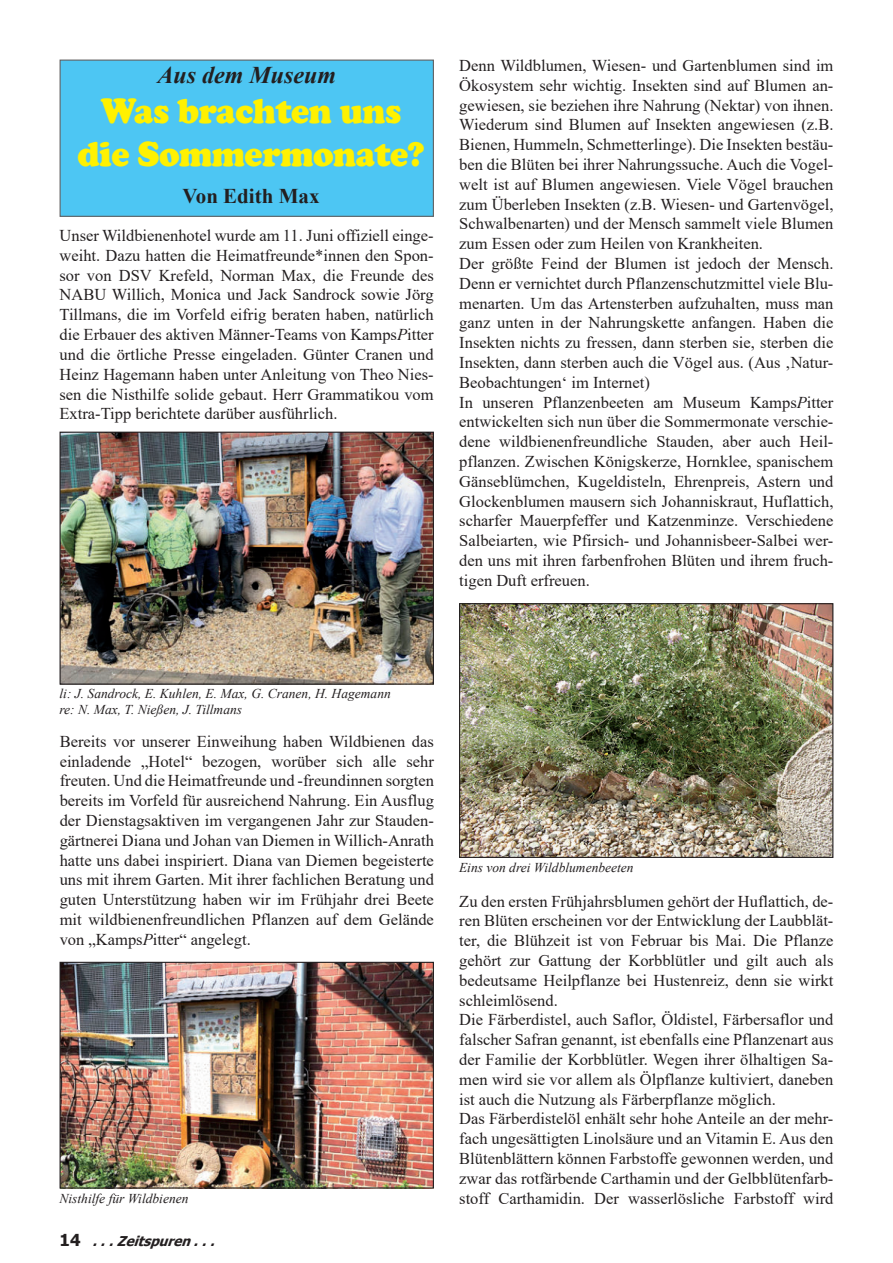
<style>
.page{position:relative;width:893px;height:1263px;background:#fff}
.page>*{position:absolute;margin:0;border:0;box-sizing:border-box;transform-origin:0 0}
.t1{font:900 36px/43.2px "Cooper";letter-spacing:-.01em;color:#fff101;text-align:center;scale:.95 1}
.t2{font:italic 700 24px "Times New Roman";color:#231f20}
.t3{font:700 21px "Times New Roman";color:#231f20}
.t4{font:16.5px/19.8px "Times New Roman";color:#231f20;text-align:justify}
.t5{font:italic 13.5px/16.2px "Times New Roman";color:#231f20}
.t6{font:italic 700 13.5px "Tahoma";color:#231f20}
.s1{font-style:italic}
.s2{font-style:normal;font-size:16.5px}
</style>
<div class="page">
<div style="left:60px;top:60px;width:373px;height:156px;background:#4dc6f3"></div>
<img style="left:62px;top:964px;width:370px;height:222px">
<div style="left:60px;top:962px;width:374px;height:226px;border:1px solid #231f20"></div>
<img style="left:62px;top:434px;width:370px;height:249px">
<div style="left:60px;top:432px;width:374px;height:253px;border:1px solid #231f20"></div>
<img style="left:461px;top:605px;width:370px;height:251px">
<div style="left:459px;top:603px;width:374px;height:255px;border:1px solid #231f20"></div>
<h2 class="t2" style="left:157px;top:61px;width:180px">Aus dem Museum</h2>
<h1 class="t1" style="left:78px;top:89px;width:367px">Was brachten uns die Sommermonate?</h1>
<p class="t3" style="left:183px;top:184px;width:138px">Von Edith Max</p>
<p class="t4" style="left:60px;top:227px;width:376px">Unser Wildbienenhotel wurde am 11. Juni offiziell einge&shy;weiht. Dazu hatten die Heimatfreunde*innen den Spon&shy;sor von DSV Krefeld, Norman Max, die Freunde des NABU Willich, Monica und Jack Sandrock sowie Jörg Tillmans, die im Vorfeld eifrig beraten haben, natürlich die Erbauer des aktiven Männer-Teams von Kamps<span class="s1">P</span>itter und die örtliche Presse eingeladen. Günter Cranen und Heinz Hagemann haben unter Anleitung von Theo Nies&shy;sen die Nisthilfe solide gebaut. Herr Grammatikou vom Extra-Tipp berichtete darüber ausführlich.</p>
<p class="t4" style="left:459px;top:57px;width:376px;text-align:left">Denn Wildblumen, Wiesen- und Gartenblumen sind im Ökosystem sehr wichtig. Insekten sind auf Blumen an&shy;gewiesen, sie beziehen ihre Nahrung (Nektar) von ihnen.<br>Wiederum sind Blumen auf Insekten angewiesen (z.B.<br>Bienen, Hummeln, Schmetterlinge). Die Insekten bestäu&shy;ben die Blüten bei ihrer Nahrungssuche. Auch die Vogel&shy;welt ist auf Blumen angewiesen. Viele Vögel brauchen zum Überleben Insekten (z.B. Wiesen- und Gartenvögel, Schwalbenarten) und der Mensch sammelt viele Blumen zum Essen oder zum Heilen von Krankheiten.<br>Der größte Feind der Blumen ist jedoch der Mensch.<br>Denn er vernichtet durch Pflanzenschutzmittel viele Blu&shy;menarten. Um das Artensterben aufzuhalten, muss man ganz unten in der Nahrungskette anfangen. Haben die Insekten nichts zu fressen, dann sterben sie, sterben die Insekten, dann sterben auch die Vögel aus. (Aus ‚Natur-Beobachtungen‘ im Internet)<br>In unseren Pflanzenbeeten am Museum Kamps<span class="s1">P</span>itter entwickelten sich nun über die Sommermonate verschie&shy;dene wildbienenfreundliche Stauden, aber auch Heil&shy;pflanzen. Zwischen Königskerze, Hornklee, spanischem Gänseblümchen, Kugeldisteln, Ehrenpreis, Astern und Glockenblumen mausern sich Johanniskraut, Huflattich, scharfer Mauerpfeffer und Katzenminze. Verschiedene Salbeiarten, wie Pfirsich- und Johannisbeer-Salbei wer&shy;den uns mit ihren farbenfrohen Blüten und ihrem fruch&shy;tigen Duft erfreuen.</p>
<p class="t5" style="left:60px;top:687px;width:333px">li: J. Sandrock, E. Kuhlen, E. Max, G. Cranen, H. Hagemann re: N. Max, T. Nießen, J. Tillmans</p>
<p class="t4" style="left:60px;top:733px;width:376px">Bereits vor unserer Einweihung haben Wildbienen das einladende „Hotel“ bezogen, worüber sich alle sehr freuten. Und die Heimatfreunde und -freundinnen sorgten bereits im Vorfeld für ausreichend Nahrung. Ein Ausflug der Dienstagsaktiven im vergangenen Jahr zur Stauden&shy;gärtnerei Diana und Johan van Diemen in Willich-Anrath hatte uns dabei inspiriert. Diana van Diemen begeisterte uns mit ihrem Garten. Mit ihrer fachlichen Beratung und guten Unterstützung haben wir im Frühjahr drei Beete mit wildbienenfreundlichen Pflanzen auf dem Gelände von „Kamps<span class="s1">P</span>itter“ angelegt.</p>
<p class="t5" style="left:60px;top:1191px;width:131px">Nisthilfe für Wildbienen</p>
<p class="t6" style="left:60px;top:1235px;width:161px"><span class="s2">1 4</span> ...Zeitspuren ...</p>
<p class="t5" style="left:459px;top:861px;width:176px">Eins von drei Wildblumenbeeten</p>
<p class="t4" style="left:459px;top:893px;width:376px;text-align:left">Zu den ersten Frühjahrsblumen gehört der Huflattich, de&shy;ren Blüten erscheinen vor der Entwicklung der Laubblät&shy;ter, die Blühzeit ist von Februar bis Mai. Die Pflanze gehört zur Gattung der Korbblütler und gilt auch als bedeutsame Heilpflanze bei Hustenreiz, denn sie wirkt schleimlösend.<br>Die Färberdistel, auch Saflor, Öldistel, Färbersaflor und falscher Safran genannt, ist ebenfalls eine Pflanzenart aus der Familie der Korbblütler. Wegen ihrer ölhaltigen Sa&shy;men wird sie vor allem als Ölpflanze kultiviert, daneben ist auch die Nutzung als Färberpflanze möglich.<br>Das Färberdistelöl enhält sehr hohe Anteile an der mehr&shy;fach ungesättigten Linolsäure und an Vitamin E. Aus den Blütenblättern können Farbstoffe gewonnen werden, und zwar das rotfärbende Carthamin und der Gelbblütenfarb&shy;stoff Carthamidin. Der wasserlösliche Farbstoff wird</p>
</div>
